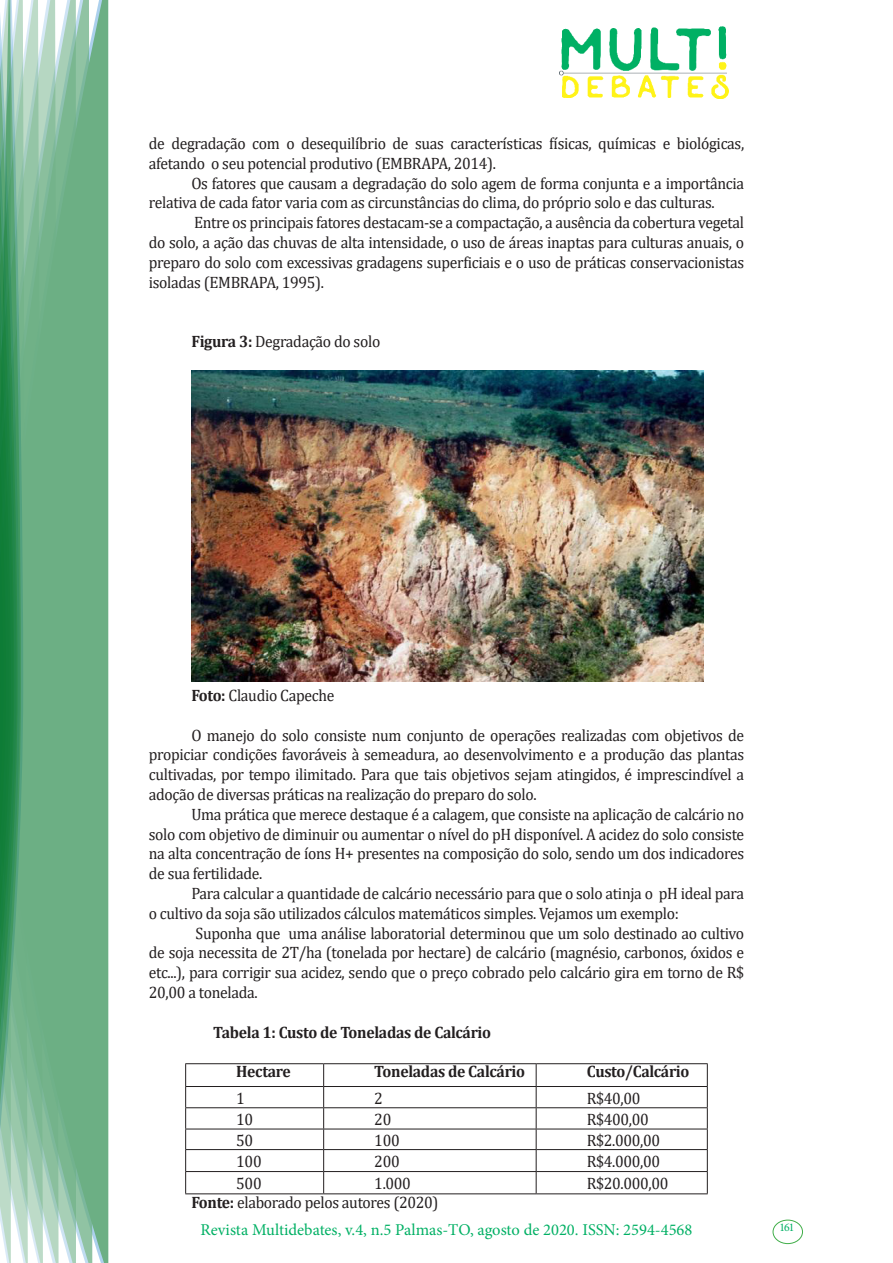
<style>
.page{position:relative;width:893px;height:1263px;background:#fff}
.page>*{position:absolute;margin:0;border:0;box-sizing:border-box;transform-origin:0 0}
.texto{font:16.5px/19.8px "Cambria";letter-spacing:-.02em;color:#231f20;text-align:justify;scale:.95 1}
.texto-2{font:700 16.5px "Cambria";letter-spacing:-.02em;color:#231f20;scale:.95 1}
.t1{font:16.5px "Minion Pro";color:#00b064}
.t2{font:11.7px "Minion Pro";color:#00b064}
.s1{font-weight:700}
</style>
<div class="page">
<img style="left:559px;top:26px;width:169px;height:72px">
<div style="left:95px;top:0;width:14px;height:1263px;background:#6caf84"></div>
<svg style="left:79px;top:0;width:16px;height:1263px;background:#71b289"></svg>
<svg style="left:62px;top:0;width:17px;height:1263px;background:#75b48c"></svg>
<svg style="left:45px;top:0;width:17px;height:1263px;background:#7cb792"></svg>
<svg style="left:30px;top:0;width:15px;height:1263px;background:#80ba96"></svg>
<svg style="left:0;top:0;width:30px;height:1263px;background:#61a97f"></svg>
<div style="left:772px;top:1219px;width:31px;height:25px;border:1px solid #40ae49;border-radius:50%"></div>
<img style="left:191px;top:370px;width:512px;height:311px">
<hr style="left:185px;top:1063px;width:139px;height:1px;background:#231f20">
<hr style="left:324px;top:1063px;width:212px;height:1px;background:#231f20">
<hr style="left:536px;top:1063px;width:172px;height:1px;background:#231f20">
<hr style="left:185px;top:1086px;width:139px;height:1px;background:#231f20">
<hr style="left:324px;top:1086px;width:212px;height:1px;background:#231f20">
<hr style="left:536px;top:1086px;width:172px;height:1px;background:#231f20">
<hr style="left:185px;top:1107px;width:139px;height:1px;background:#231f20">
<hr style="left:324px;top:1107px;width:212px;height:1px;background:#231f20">
<hr style="left:536px;top:1107px;width:172px;height:1px;background:#231f20">
<hr style="left:185px;top:1129px;width:139px;height:1px;background:#231f20">
<hr style="left:324px;top:1129px;width:212px;height:1px;background:#231f20">
<hr style="left:536px;top:1129px;width:172px;height:1px;background:#231f20">
<hr style="left:185px;top:1149px;width:139px;height:1px;background:#231f20">
<hr style="left:324px;top:1149px;width:212px;height:1px;background:#231f20">
<hr style="left:536px;top:1149px;width:172px;height:1px;background:#231f20">
<hr style="left:185px;top:1171px;width:139px;height:1px;background:#231f20">
<hr style="left:324px;top:1171px;width:212px;height:1px;background:#231f20">
<hr style="left:536px;top:1171px;width:172px;height:1px;background:#231f20">
<hr style="left:185px;top:1193px;width:139px;height:1px;background:#231f20">
<hr style="left:324px;top:1193px;width:212px;height:1px;background:#231f20">
<hr style="left:536px;top:1193px;width:172px;height:1px;background:#231f20">
<svg style="left:185px;top:1064px;width:1px;height:129px"></svg>
<svg style="left:323px;top:1064px;width:1px;height:129px"></svg>
<svg style="left:536px;top:1064px;width:1px;height:129px"></svg>
<svg style="left:707px;top:1064px;width:1px;height:129px"></svg>
<p class="texto" style="left:149px;top:133px;width:628px">de degradação com o desequilíbrio de suas características físicas, químicas e biológicas, afetando o seu potencial produtivo (EMBRAPA, 2014).</p>
<p class="texto" style="left:149px;top:173px;width:628px;text-indent:43px">Os fatores que causam a degradação do solo agem de forma conjunta e a importância relativa de cada fator varia com as circunstâncias do clima, do próprio solo e das culturas.</p>
<p class="texto" style="left:149px;top:213px;width:628px;text-indent:45px">Entre os principais fatores destacam-se a compactação, a ausência da cobertura vegetal do solo, a ação das chuvas de alta intensidade, o uso de áreas inaptas para culturas anuais, o preparo do solo com excessivas gradagens superficiais e o uso de práticas conservacionistas isoladas (EMBRAPA, 1995).</p>
<p class="texto" style="left:191px;top:331px;width:200px"><span class="s1">Figura 3:</span> Degradação do solo</p>
<p class="texto" style="left:191px;top:685px;width:152px"><span class="s1">Foto:</span> Claudio Capeche</p>
<p class="texto" style="left:149px;top:725px;width:628px;text-indent:43px">O manejo do solo consiste num conjunto de operações realizadas com objetivos de propiciar condições favoráveis à semeadura, ao desenvolvimento e a produção das plantas cultivadas, por tempo ilimitado. Para que tais objetivos sejam atingidos, é imprescindível a adoção de diversas práticas na realização do preparo do solo.</p>
<p class="texto" style="left:149px;top:804px;width:628px;text-indent:43px">Uma prática que merece destaque é a calagem, que consiste na aplicação de calcário no solo com objetivo de diminuir ou aumentar o nível do pH disponível. A acidez do solo consiste na alta concentração de íons H+ presentes na composição do solo, sendo um dos indicadores de sua fertilidade.</p>
<p class="texto" style="left:149px;top:883px;width:628px;text-indent:43px">Para calcular a quantidade de calcário necessário para que o solo atinja o pH ideal para o cultivo da soja são utilizados cálculos matemáticos simples. Vejamos um exemplo:</p>
<p class="texto" style="left:149px;top:923px;width:628px;text-indent:47px">Suponha que uma análise laboratorial determinou que um solo destinado ao cultivo de soja necessita de 2T/ha (tonelada por hectare) de calcário (magnésio, carbonos, óxidos e etc...), para corrigir sua acidez, sendo que o preço cobrado pelo calcário gira em torno de R$ 20,00 a tonelada.</p>
<p class="texto-2" style="left:213px;top:1020px;width:294px">Tabela 1: Custo de Toneladas de Calcário</p>
<p class="texto-2" style="left:236px;top:1060px;width:59px">Hectare</p>
<p class="texto-2" style="left:374px;top:1060px;width:160px">Toneladas de Calcário</p>
<p class="texto-2" style="left:587px;top:1060px;width:110px">Custo/Calcário</p>
<p class="texto" style="left:236px;top:1088px;width:11px">1</p>
<p class="texto" style="left:374px;top:1088px;width:11px">2</p>
<p class="texto" style="left:587px;top:1088px;width:58px">R$40,00</p>
<p class="texto" style="left:236px;top:1109px;width:19px">10</p>
<p class="texto" style="left:374px;top:1109px;width:19px">20</p>
<p class="texto" style="left:587px;top:1109px;width:67px">R$400,00</p>
<p class="texto" style="left:236px;top:1130px;width:19px">50</p>
<p class="texto" style="left:374px;top:1130px;width:28px">100</p>
<p class="texto" style="left:587px;top:1130px;width:79px">R$2.000,00</p>
<p class="texto" style="left:236px;top:1151px;width:28px">100</p>
<p class="texto" style="left:374px;top:1151px;width:28px">200</p>
<p class="texto" style="left:587px;top:1151px;width:79px">R$4.000,00</p>
<p class="texto" style="left:236px;top:1173px;width:28px">500</p>
<p class="texto" style="left:374px;top:1173px;width:40px">1.000</p>
<p class="texto" style="left:587px;top:1173px;width:88px">R$20.000,00</p>
<p class="texto" style="left:191px;top:1192px;width:262px"><span class="s1">Fonte:</span> elaborado pelos autores (2020)</p>
<p class="t1" style="left:200px;top:1218px;width:493px">Revista Multidebates, v.4, n.5 Palmas-TO, agosto de 2020. ISSN: 2594-4568</p>
<p class="t2" style="left:779px;top:1219px;width:16px">161</p>
</div>
